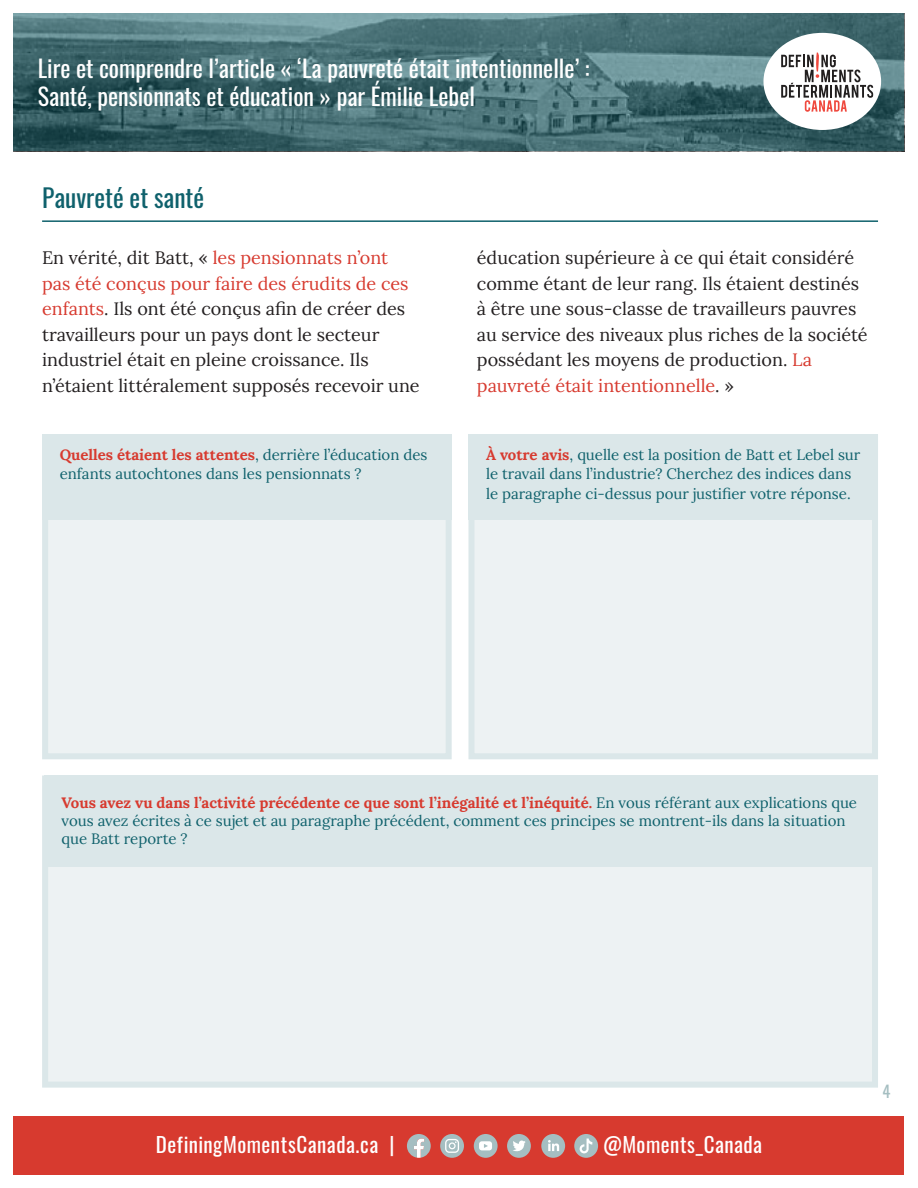
<style>
.page{position:relative;width:918px;height:1188px;background:#fff}
.page>*{position:absolute;margin:0;border:0;box-sizing:border-box;transform-origin:0 0}
.DMC_definition_body{font:25.5px "Oswald";color:#0f616c}
.t1{font:24px "Oswald";color:#fff}
.Headings{font:21px "Oswald";letter-spacing:.02em;color:#fff}
.DMC_definition_body-2{font:18px/25.5px "Lora";color:#231f20}
.DMC_definition_headi{font:16.5px "Oswald";color:#a5bec1}
.DMC_definition_body-3{font:15px/19.5px "Lora";color:#0f616c}
.s1{color:#d73a2f}
.s2{font-weight:700;color:#d73a2f}
</style>
<div class="page">
<div style="left:14px;top:1116px;width:890px;height:58px;background:#d73a2f"></div>
<div style="left:507px;top:1134px;width:24px;height:24px;background:#a5bec1;border-radius:50%"></div>
<svg style="left:513px;top:1141px;width:13px;height:11px"></svg>
<div style="left:474px;top:1134px;width:24px;height:24px;background:#a5bec1;border-radius:50%"></div>
<svg style="left:479px;top:1141px;width:13px;height:9px"></svg>
<div style="left:440px;top:1134px;width:24px;height:24px;background:#a5bec1;border-radius:50%"></div>
<svg style="left:445px;top:1139px;width:14px;height:14px"></svg>
<svg style="left:407px;top:1134px;width:24px;height:24px"></svg>
<div style="left:541px;top:1134px;width:24px;height:24px;background:#a5bec1;border-radius:50%"></div>
<svg style="left:548px;top:1140px;width:11px;height:11px"></svg>
<div style="left:574px;top:1134px;width:24px;height:24px;background:#a5bec1;border-radius:50%"></div>
<svg style="left:580px;top:1138px;width:12px;height:15px"></svg>
<svg style="left:14px;top:14px;width:890px;height:137px;background:#476f74"></svg>
<div style="left:763px;top:33px;width:118px;height:97px;background:#fff;border-radius:50%"></div>
<svg style="left:781px;top:52px;width:92px;height:60px"></svg>
<hr style="left:42px;top:220px;width:836px;height:2px;background:#0f616c">
<div style="left:42px;top:434px;width:410px;height:325px;background:#edf2f3;border:6px solid #dbe7e9"></div>
<div style="left:42px;top:434px;width:410px;height:86px;background:#dbe7e9"></div>
<div style="left:468px;top:434px;width:410px;height:325px;background:#edf2f3;border:6px solid #dbe7e9"></div>
<div style="left:468px;top:434px;width:410px;height:86px;background:#dbe7e9"></div>
<div style="left:42px;top:776px;width:836px;height:312px;background:#edf2f3;border:6px solid #dbe7e9"></div>
<div style="left:45px;top:776px;width:833px;height:91px;background:#dbe7e9"></div>
<p class="t1" style="left:38px;top:46px;width:553px">Lire et comprendre l’article « ‘La pauvreté était intentionnelle’ :</p>
<p class="t1" style="left:38px;top:75px;width:439px">Santé, pensionnats et éducation » par Émilie Lebel</p>
<p class="DMC_definition_body" style="left:42px;top:175px;width:164px">Pauvreté et santé</p>
<p class="DMC_definition_body-2" style="left:42px;top:244px;width:379px">En vérité, dit Batt, « <span class="s1">les pensionnats n’ont pas été conçus pour faire des érudits de ces enfants</span>. Ils ont été conçus afin de créer des travailleurs pour un pays dont le secteur industriel était en pleine croissance. Ils n’étaient littéralement supposés recevoir une</p>
<p class="DMC_definition_body-2" style="left:477px;top:244px;width:392px">éducation supérieure à ce qui était considéré comme étant de leur rang. Ils étaient destinés à être une sous-classe de travailleurs pauvres au service des niveaux plus riches de la société possédant les moyens de production. <span class="s1">La pauvreté était intentionnelle</span>. »</p>
<p class="DMC_definition_body-3" style="left:60px;top:443px;width:369px"><span class="s2">Quelles étaient les attentes</span>, derrière l’éducation des enfants autochtones dans les pensionnats ?</p>
<p class="DMC_definition_body-3" style="left:486px;top:443px;width:376px"><span class="s2">À votre avis</span>, quelle est la position de Batt et Lebel sur le travail dans l’industrie? Cherchez des indices dans le paragraphe ci-dessus pour justifier votre réponse.</p>
<p class="DMC_definition_body-3" style="left:62px;top:793px;width:797px;line-height:18px"><span class="s2">Vous avez vu dans l’activité précédente ce que sont l’inégalité et l’inéquité.</span> En vous référant aux explications que vous avez écrites à ce sujet et au paragraphe précédent, comment ces principes se montrent-ils dans la situation que Batt reporte ?</p>
<p class="Headings" style="left:156px;top:1126px;width:240px">DefiningMomentsCanada.ca |</p>
<p class="Headings" style="left:603px;top:1126px;width:161px">@Moments_Canada</p>
<p class="DMC_definition_headi" style="left:883px;top:1077px;width:9px">4</p>
</div>
